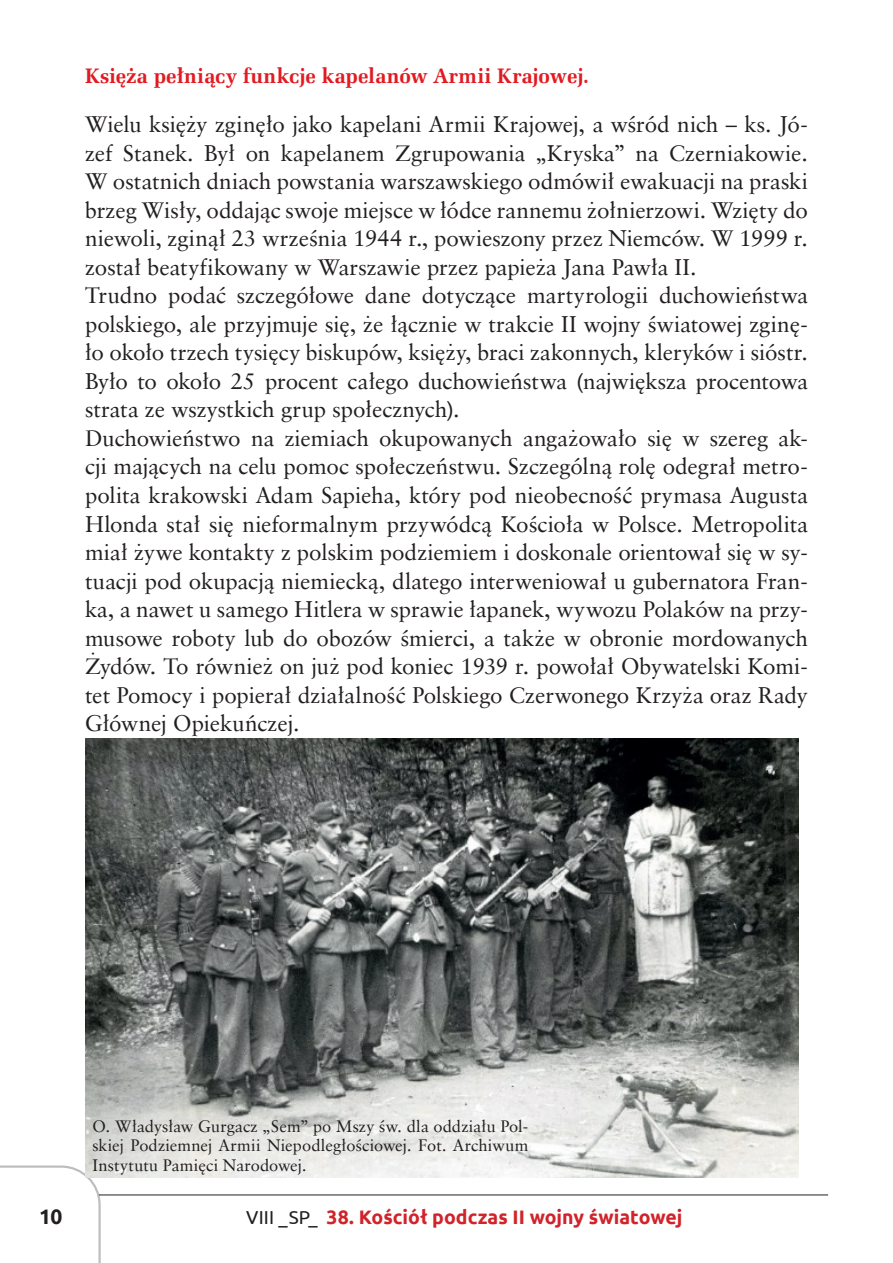
<style>
.page{position:relative;width:893px;height:1263px;background:#fff}
.page>*{position:absolute;margin:0;border:0;box-sizing:border-box;transform-origin:0 0}
.t1{font:22.5px/28.5px "Class Garmnd EU Normal";letter-spacing:-.005em;color:#231f20}
.t2{font:700 21px "Zapf Ellipt EU";letter-spacing:-.005em;color:#e21a21}
.t3{font:700 21px "Ubuntu";color:#231f20}
.t4{font:700 19.5px "Ubuntu";color:#d1232a}
.t5{font:16.5px/19.5px "Class Garmnd EU Normal";letter-spacing:.005em;color:#231f20;text-align:justify}
.s1{font-weight:400;font-size:18.75px;color:#231f20}
</style>
<div class="page">
<svg style="left:0;top:1165px;width:101px;height:98px"></svg>
<hr style="left:99px;top:1195px;width:729px;height:1px;background:#231f20">
<img style="left:85px;top:739px;width:713px;height:439px">
<p class="t2" style="left:85px;top:62px;width:505px">Księża pełniący funkcje kapelanów Armii Krajowej.</p>
<p class="t1" style="left:85px;top:111px;width:724px">Wielu księży zginęło jako kapelani Armii Krajowej, a wśród nich – ks. Jó&shy;zef Stanek. Był on kapelanem Zgrupowania „Kryska” na Czerniakowie.<br>W ostatnich dniach powstania warszawskiego odmówił ewakuacji na praski brzeg Wisły, oddając swoje miejsce w łódce rannemu żołnierzowi. Wzięty do niewoli, zginął 23 września 1944 r., powieszony przez Niemców. W 1999 r. został beatyfikowany w Warszawie przez papieża Jana Pawła II.<br>Trudno podać szczegółowe dane dotyczące martyrologii duchowieństwa polskiego, ale przyjmuje się, że łącznie w trakcie II wojny światowej zginę&shy;ło około trzech tysięcy biskupów, księży, braci zakonnych, kleryków i sióstr.<br>Było to około 25 procent całego duchowieństwa (największa procentowa strata ze wszystkich grup społecznych).<br>Duchowieństwo na ziemiach okupowanych angażowało się w szereg ak&shy;cji mających na celu pomoc społeczeństwu. Szczególną rolę odegrał metro&shy;polita krakowski Adam Sapieha, który pod nieobecność prymasa Augusta Hlonda stał się nieformalnym przywódcą Kościoła w Polsce. Metropolita miał żywe kontakty z polskim podziemiem i doskonale orientował się w sy&shy;tuacji pod okupacją niemiecką, dlatego interweniował u gubernatora Fran&shy;ka, a nawet u samego Hitlera w sprawie łapanek, wywozu Polaków na przy&shy;musowe roboty lub do obozów śmierci, a także w obronie mordowanych Żydów. To również on już pod koniec 1939 r. powołał Obywatelski Komi&shy;tet Pomocy i popierał działalność Polskiego Czerwonego Krzyża oraz Rady Głównej Opiekuńczej.</p>
<p class="t5" style="left:92px;top:1117px;width:437px">O. Władysław Gurgacz „Sem” po Mszy św. dla oddziału Pol&shy;skiej Podziemnej Armii Niepodległościowej. Fot. Archiwum Instytutu Pamięci Narodowej.</p>
<p class="t3" style="left:39px;top:1204px;width:25px">10</p>
<p class="t4" style="left:246px;top:1205px;width:438px"><span class="s1">VIII _SP_</span> 38. Kościół podczas II wojny światowej</p>
</div>
